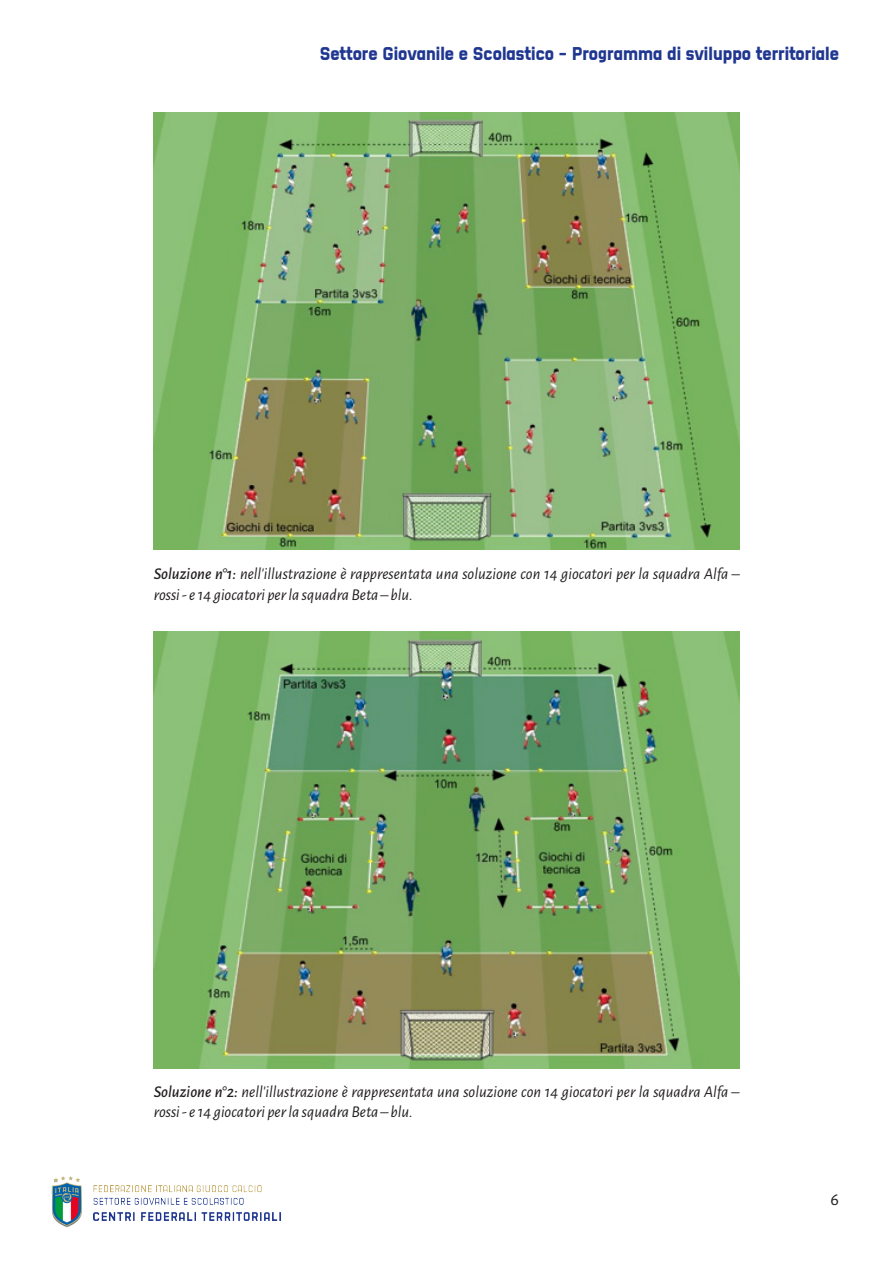
<style>
.page{position:relative;width:893px;height:1263px;background:#fff}
.page>*{position:absolute;margin:0;border:0;box-sizing:border-box;transform-origin:0 0}
.t1{font:18px "FIGC Azzurri Bold";color:#203791}
.t2{font:18px "Alegreya Sans";color:#231f20}
.t3{font:italic 16.5px/21.6px "Alegreya Sans";color:#231f20}
.s1{font-weight:500}
</style>
<div class="page">
<img style="left:93px;top:1185px;width:187px;height:36px">
<img style="left:51px;top:1176px;width:31px;height:51px">
<img style="left:154px;top:113px;width:585px;height:437px">
<img style="left:154px;top:631px;width:585px;height:438px">
<p class="t1" style="left:320px;top:42px;width:521px">Settore Giovanile e Scolastico - Programma di sviluppo territoriale</p>
<p class="t3" style="left:154px;top:562px;width:587px"><span class="s1">Soluzione n°1:</span> nell’illustrazione è rappresentata una soluzione con 14 giocatori per la squadra Alfa – rossi - e 14 giocatori per la squadra Beta – blu.</p>
<p class="t3" style="left:154px;top:1081px;width:587px;line-height:19.8px"><span class="s1">Soluzione n°2:</span> nell’illustrazione è rappresentata una soluzione con 14 giocatori per la squadra Alfa – rossi - e 14 giocatori per la squadra Beta – blu.</p>
<p class="t2" style="left:830px;top:1187px;width:10px">6</p>
</div>
